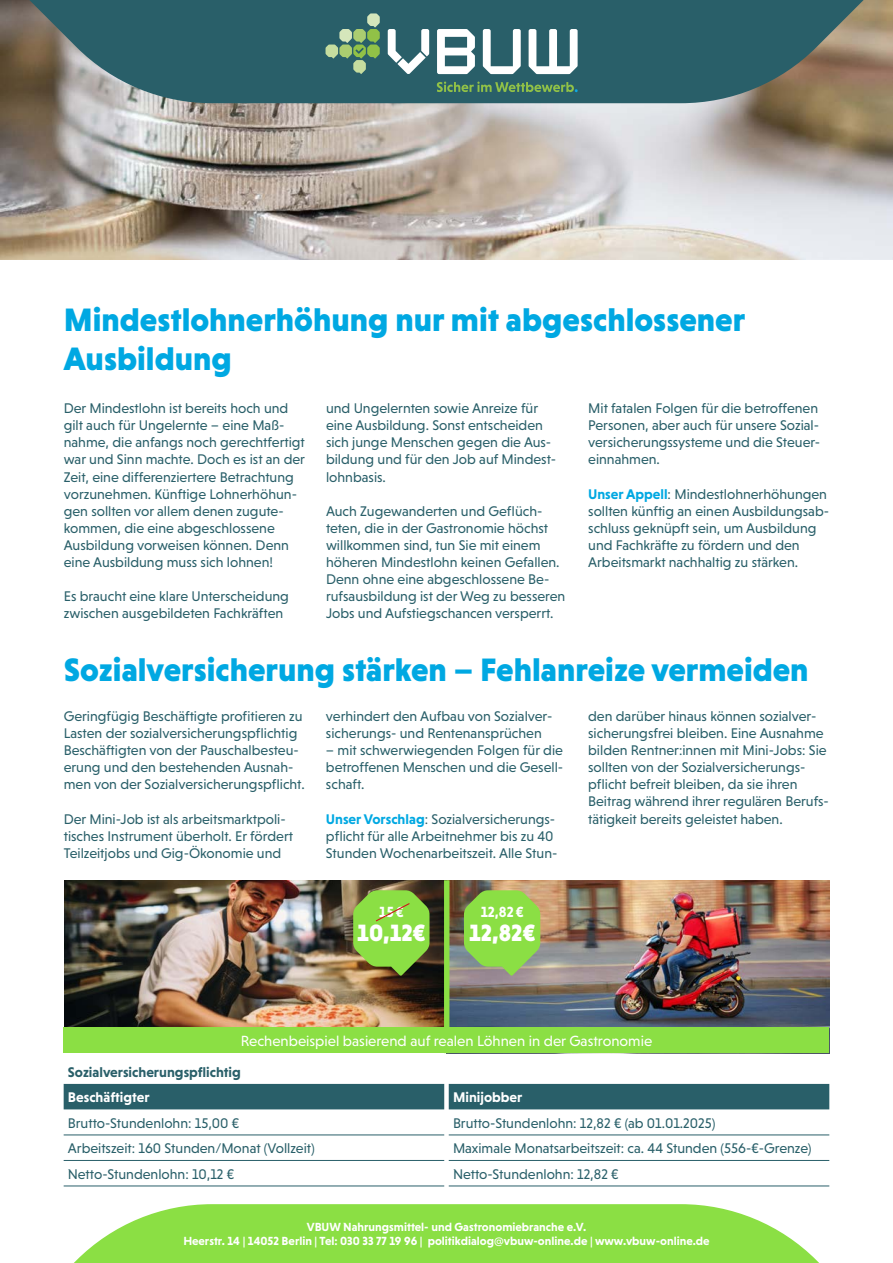
<style>
.page{position:relative;width:893px;height:1263px;background:#fff}
.page>*{position:absolute;margin:0;border:0;box-sizing:border-box;transform-origin:0 0}
.t1{font:900 33px/39px "Niveau Grotesk";color:#00a8e2}
.t2{font:900 24px "Niveau Grotesk";color:#fff}
.t3{font:15px "Niveau Grotesk";color:#fff}
.t4{font:700 15px "Niveau Grotesk";color:#fff}
.t5{font:14.25px/17.1px "Niveau Grotesk";color:#295f69}
.t6{font:700 14.25px "Niveau Grotesk";color:#295f69}
.t7{font:700 14.25px "Niveau Grotesk";color:#fff}
.t8{font:700 12px/14.4px "Niveau Grotesk";color:#fff;text-align:center}
.s1{font-weight:700;color:#00a8e2}
</style>
<div class="page">
<img style="left:0;top:103px;width:893px;height:156px">
<svg style="left:0;top:0;width:893px;height:103px;fill:#295f69"></svg>
<svg style="left:74px;top:1204px;width:745px;height:59px;fill:#8bdf44"></svg>
<svg style="left:326px;top:13px;width:54px;height:61px"></svg>
<svg style="left:483px;top:29px;width:38px;height:45px"></svg>
<svg style="left:529px;top:29px;width:49px;height:45px"></svg>
<svg style="left:437px;top:29px;width:38px;height:45px"></svg>
<svg style="left:388px;top:29px;width:41px;height:45px"></svg>
<svg style="left:437px;top:82px;width:141px;height:10px"></svg>
<img style="left:449px;top:880px;width:380px;height:148px">
<img style="left:64px;top:880px;width:380px;height:148px">
<svg style="left:464px;top:890px;width:76px;height:86px"></svg>
<div style="left:444px;top:880px;width:5px;height:173px;background:#8bdf44"></div>
<svg style="left:353px;top:890px;width:76px;height:86px"></svg>
<div style="left:64px;top:1028px;width:765px;height:25px;background:#8bdf44"></div>
<div style="left:64px;top:1084px;width:765px;height:25px;background:#295f69"></div>
<hr style="left:64px;top:1135px;width:380px;height:1px;background:#295f69">
<hr style="left:449px;top:1135px;width:380px;height:1px;background:#295f69">
<hr style="left:64px;top:1160px;width:380px;height:1px;background:#295f69">
<hr style="left:449px;top:1160px;width:380px;height:1px;background:#295f69">
<hr style="left:64px;top:1186px;width:380px;height:1px;background:#295f69">
<hr style="left:449px;top:1186px;width:380px;height:1px;background:#295f69">
<h1 class="t1" style="left:64px;top:300px;width:683px">Mindestlohnerhöhung nur mit abgeschlossener<br>Ausbildung</h1>
<p class="t5" style="left:64px;top:400px;width:243px">Der Mindestlohn ist bereits hoch und gilt auch für Ungelernte – eine Maß&shy;nahme, die anfangs noch gerechtfertigt war und Sinn machte. Doch es ist an der Zeit, eine differenziertere Betrachtung vorzunehmen. Künftige Lohnerhöhun&shy;gen sollten vor allem denen zugute&shy;kommen, die eine abgeschlossene Ausbildung vorweisen können. Denn eine Ausbildung muss sich lohnen!</p>
<p class="t5" style="left:64px;top:588px;width:227px">Es braucht eine klare Unterscheidung zwischen ausgebildeten Fachkräften</p>
<p class="t5" style="left:326px;top:400px;width:232px">und Ungelernten sowie Anreize für eine Ausbildung. Sonst entscheiden sich junge Menschen gegen die Aus&shy;bildung und für den Job auf Mindest&shy;lohnbasis.</p>
<p class="t5" style="left:326px;top:502px;width:241px">Auch Zugewanderten und Geflüch&shy;teten, die in der Gastronomie höchst willkommen sind, tun Sie mit einem höheren Mindestlohn keinen Gefallen.<br>Denn ohne eine abgeschlossene Be&shy;rufsausbildung ist der Weg zu besseren Jobs und Aufstiegschancen versperrt.</p>
<p class="t5" style="left:588px;top:400px;width:234px">Mit fatalen Folgen für die betroffenen<br>Personen, aber auch für unsere Sozial&shy;versicherungssysteme und die Steuer&shy;einnahmen.</p>
<p class="t5" style="left:588px;top:485px;width:242px"><span class="s1">Unser Appell</span>: Mindestlohnerhöhungen sollten künftig an einen Ausbildungsab&shy;schluss geknüpft sein, um Ausbildung und Fachkräfte zu fördern und den Arbeitsmarkt nachhaltig zu stärken.</p>
<h1 class="t1" style="left:64px;top:649px;width:746px">Sozialversicherung stärken – Fehlanreize vermeiden</h1>
<p class="t5" style="left:64px;top:707px;width:242px">Geringfügig Beschäftigte profitieren zu Lasten der sozialversicherungspflichtig Beschäftigten von der Pauschalbesteu&shy;erung und den bestehenden Ausnah&shy;men von der Sozialversicherungspflicht.</p>
<p class="t5" style="left:64px;top:810px;width:231px">Der Mini-Job ist als arbeitsmarktpoli&shy;tisches Instrument überholt. Er fördert<br>Teilzeitjobs und Gig-Ökonomie und</p>
<p class="t5" style="left:326px;top:707px;width:228px">verhindert den Aufbau von Sozialver&shy;sicherungs- und Rentenansprüchen</p>
<p class="t5" style="left:326px;top:742px;width:239px;text-align:justify">– mit schwerwiegenden Folgen für die betroffenen Menschen und die Gesell&shy;schaft.</p>
<p class="t5" style="left:326px;top:810px;width:233px"><span class="s1">Unser Vorschlag</span>: Sozialversicherungs&shy;pflicht für alle Arbeitnehmer bis zu 40<br>Stunden Wochenarbeitszeit. Alle Stun-</p>
<p class="t4" style="left:379px;top:904px;width:26px">15€</p>
<h2 class="t2" style="left:357px;top:919px;width:70px">10,12€</h2>
<p class="t4" style="left:481px;top:904px;width:44px">12,82€</p>
<h2 class="t2" style="left:469px;top:919px;width:68px">12,82€</h2>
<p class="t5" style="left:588px;top:707px;width:242px">den darüber hinaus können sozialver&shy;sicherungsfrei bleiben. Eine Ausnahme bilden Rentner:innen mit Mini-Jobs: Sie sollten von der Sozialversicherungs&shy;pflicht befreit bleiben, da sie ihren Beitrag während ihrer regulären Berufs&shy;tätigkeit bereits geleistet haben.</p>
<p class="t3" style="left:241px;top:1032px;width:413px">Rechenbeispiel basierend auf realen Löhnen in der Gastronomie</p>
<p class="t6" style="left:68px;top:1063px;width:175px">Sozialversicherungspflichtig</p>
<p class="t7" style="left:68px;top:1089px;width:83px">Beschäftigter</p>
<p class="t7" style="left:453px;top:1089px;width:71px">Minijobber</p>
<p class="t5" style="left:68px;top:1114px;width:173px">Brutto-Stundenlohn: 15,00 €</p>
<p class="t5" style="left:453px;top:1114px;width:264px">Brutto-Stundenlohn: 12,82 € (ab 01.01.2025)</p>
<p class="t5" style="left:68px;top:1139px;width:248px">Arbeitszeit: 160 Stunden/Monat (Vollzeit)</p>
<p class="t5" style="left:453px;top:1139px;width:360px">Maximale Monatsarbeitszeit: ca. 44 Stunden (556-€-Grenze)</p>
<p class="t5" style="left:68px;top:1165px;width:168px">Netto-Stundenlohn: 10,12 €</p>
<p class="t5" style="left:453px;top:1165px;width:167px">Netto-Stundenlohn: 12,82 €</p>
<p class="t8" style="left:183px;top:1219px;width:528px">VBUW Nahrungsmittel- und Gastronomiebranche e.V.<br>Heerstr. 14 | 14052 Berlin | Tel: 030 33 77 19 96 | politikdialog@vbuw-online.de | www.vbuw-online.de</p>
</div>
